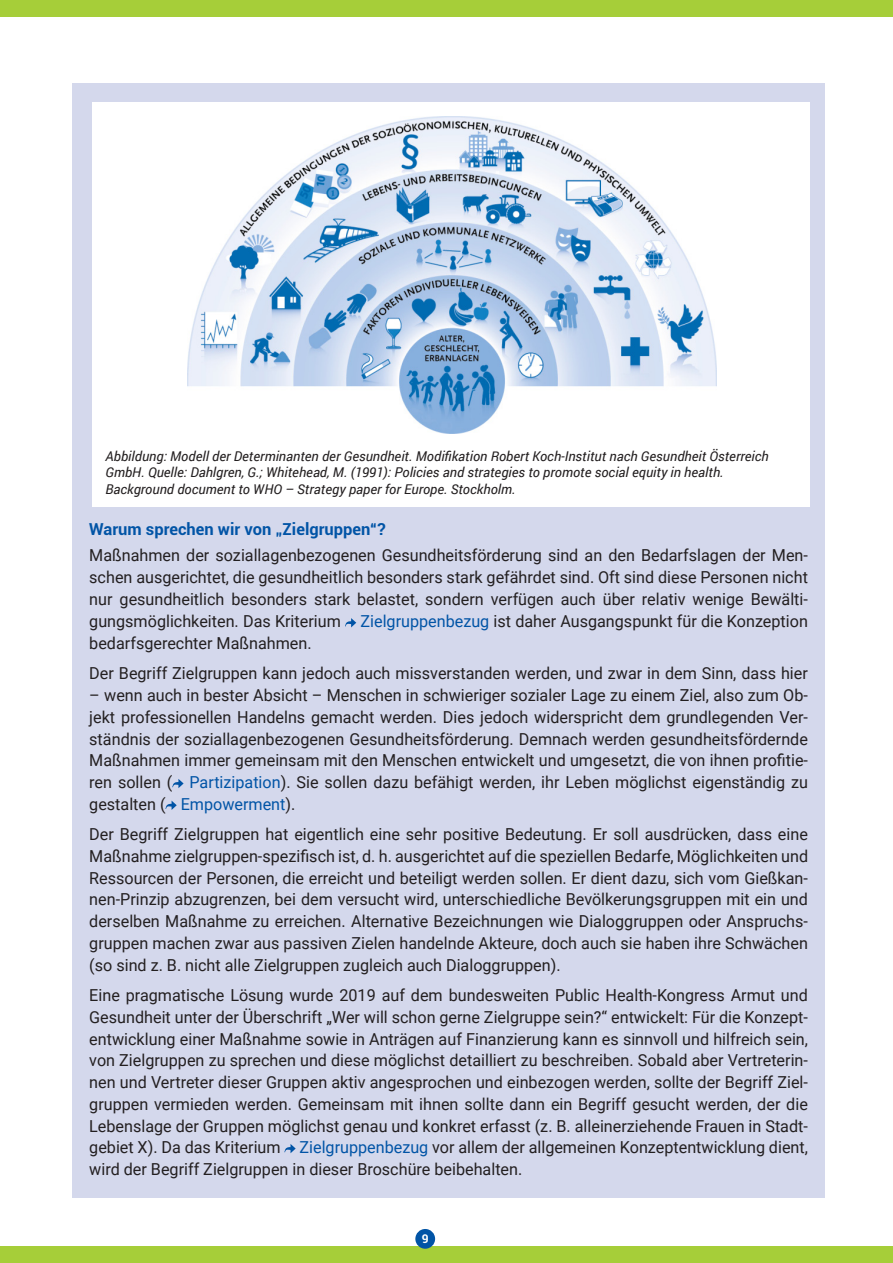
<style>
.page{position:relative;width:893px;height:1263px;background:#fff}
.page>*{position:absolute;margin:0;border:0;box-sizing:border-box;transform-origin:0 0}
.t1{font:16.5px/21.8px "Roboto";color:#231f20;text-align:justify}
.t2{font:700 16.5px "Roboto";color:#0154a6}
.t3{font:italic 13.5px/16.5px "Roboto";color:#231f20}
.t4{font:700 12px "Roboto";color:#fff}
.s1{color:#0154a6}
</style>
<div class="page">
<div style="left:0;top:1246px;width:893px;height:17px;background:#a6ce39"></div>
<div style="left:415px;top:1229px;width:20px;height:20px;background:#0154a6;border-radius:50%"></div>
<div style="left:0;top:0;width:893px;height:17px;background:#a6ce39"></div>
<div style="left:72px;top:84px;width:753px;height:1114px;background:#d4d8ec"></div>
<svg style="left:345px;top:618px;width:11px;height:9px"></svg>
<svg style="left:172px;top:779px;width:12px;height:9px"></svg>
<svg style="left:165px;top:801px;width:12px;height:9px"></svg>
<svg style="left:284px;top:1144px;width:12px;height:9px"></svg>
<div style="left:92px;top:102px;width:718px;height:405px;background:#fff"></div>
<img style="left:187px;top:116px;width:529px;height:318px">
<p class="t3" style="left:105px;top:447px;width:665px">Abbildung: Modell der Determinanten der Gesundheit. Modifikation Robert Koch-Institut nach Gesundheit Österreich<br>GmbH. Quelle: Dahlgren, G.; Whitehead, M. (1991): Policies and strategies to promote social equity in health.<br>Background document to WHO – Strategy paper for Europe. Stockholm.</p>
<p class="t2" style="left:89px;top:518px;width:298px">Warum sprechen wir von „Zielgruppen“?</p>
<p class="t1" style="left:89px;top:544px;width:720px">Maßnahmen der soziallagenbezogenen Gesundheitsförderung sind an den Bedarfslagen der Men&shy;schen ausgerichtet, die gesundheitlich besonders stark gefährdet sind. Oft sind diese Personen nicht nur gesundheitlich besonders stark belastet, sondern verfügen auch über relativ wenige Bewälti&shy;gungsmöglichkeiten. Das Kriterium <span class="s1">Zielgruppenbezug</span> ist daher Ausgangspunkt für die Konzeption bedarfsgerechter M aßnahmen.</p>
<p class="t1" style="left:89px;top:662px;width:720px">Der Begriff Zielgruppen kann jedoch auch missverstanden werden, und zwar in dem Sinn, dass hier</p>
<p class="t1" style="left:89px;top:684px;width:720px">– wenn auch in bester Absicht – Menschen in schwieriger sozialer Lage zu einem Ziel, also zum Ob&shy;jekt professionellen Handelns gemacht werden. Dies jedoch widerspricht dem grundlegenden Ver&shy;ständnis der soziallagenbezogenen Gesundheitsförderung. Demnach werden gesundheitsfördernde Maßnahmen immer gemeinsam mit den Menschen entwickelt und umgesetzt, die von ihnen profitie&shy;ren sollen ( <span class="s1">Partizipation</span>). Sie sollen dazu befähigt werden, ihr Leben möglichst eigenständig zu gestalten ( <span class="s1">Empowerment</span>).</p>
<p class="t1" style="left:89px;top:823px;width:720px">Der Begriff Zielgruppen hat eigentlich eine sehr positive Bedeutung. Er soll ausdrücken, dass eine Maßnahme zielgruppen-spezifisch ist, d. h. ausgerichtet auf die speziellen Bedarfe, Möglichkeiten und Ressourcen der Personen, die erreicht und beteiligt werden sollen. Er dient dazu, sich vom Gießkan&shy;nen-Prinzip abzugrenzen, bei dem versucht wird, unterschiedliche Bevölkerungsgruppen mit ein und derselben M aßnahme zu erreichen. Alternative Bezeichnungen wie Dialoggruppen oder Anspruchs&shy;gruppen machen zwar aus passiven Zielen handelnde Akteure, doch auch sie haben ihre Schwächen (so sind z. B. nicht alle Zielgruppen zugleich auch Dialoggruppen).</p>
<p class="t1" style="left:89px;top:984px;width:720px">Eine pragmatische Lösung wurde 2019 auf dem bundesweiten Public Health-Kongress Armut und Gesundheit unter der Überschrift „Wer will schon gerne Zielgruppe sein?“ entwickelt: Für die Konzept&shy;entwicklung einer Maßnahme sowie in Anträgen auf Finanzierung kann es sinnvoll und hilfreich sein, von Zielgruppen zu sprechen und diese möglichst detailliert zu beschreiben. Sobald aber Vertreterin&shy;nen und Vertreter dieser Gruppen aktiv angesprochen und einbezogen werden, sollte der Begriff Ziel&shy;gruppen vermieden werden. Gemeinsam mit ihnen sollte dann ein Begriff gesucht werden, der die Lebenslage der Gruppen möglichst genau und konkret erfasst (z. B. alleinerziehende Frauen in Stadt&shy;gebiet X). Da das Kriterium <span class="s1">Zielgruppenbezug</span> vor allem der allgemeinen Konzeptentwicklung dient, wird der Begriff Zielgruppen in dieser Broschüre beibehalten.</p>
<p class="t4" style="left:422px;top:1230px;width:8px">9</p>
</div>
